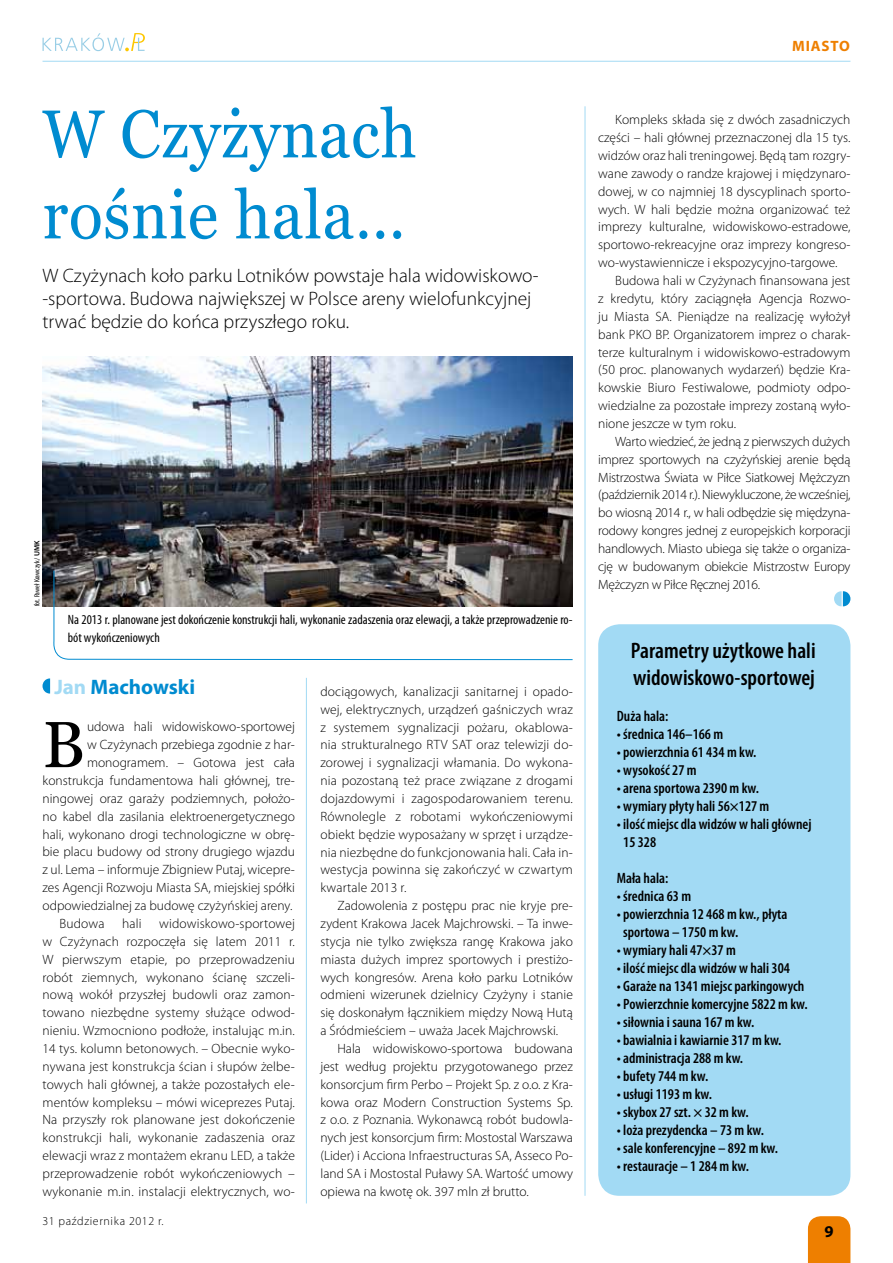
<style>
.page{position:relative;width:893px;height:1263px;background:#fff}
.page>*{position:absolute;margin:0;border:0;box-sizing:border-box;transform-origin:0 0}
.t1{font:67.5px/81px "Georgia";letter-spacing:.01em;color:#008bd0;scale:.93 1}
.t2{font:65.1px "Georgia";color:#000}
.t3{font:600 condensed 22.5px/27px "Myriad Pro";color:#000}
.t4{font:700 21px "Myriad Pro";color:#008bd0}
.t5{font:300 19.5px/23.4px "Myriad Pro";color:#000}
.t6{font:700 16.5px "Myriad Pro";color:#000}
.t7{font:600 condensed 15px/18px "Myriad Pro";color:#000}
.t8{font:700 15px "Myriad Pro";color:#ee7f00}
.t9{font:300 13.5px/17.9px "Myriad Pro";color:#000;text-align:justify}
.t10{font:300 13.5px "Myriad Pro";letter-spacing:-.02em;color:#000}
.t11{font:condensed 13.5px/17.9px "Myriad Pro";color:#000}
.t12{font:300 12px "Myriad Pro";letter-spacing:.05em;color:#000}
.t13{font:condensed 7.5px "Myriad Pro";letter-spacing:-.005em;color:#000}
.s1{font-weight:600;font-stretch:normal}
.s2{color:#a2daf4}
</style>
<div class="page">
<div style="left:808px;top:1216px;width:42px;height:47px;background:#ee7f00"></div>
<hr style="left:43px;top:61px;width:807px;height:1px;background:#a2daf4">
<svg style="left:43px;top:33px;width:102px;height:18px"></svg>
<img style="left:43px;top:356px;width:530px;height:250px">
<svg style="left:834px;top:591px;width:16px;height:15px"></svg>
<hr style="left:585px;top:106px;width:1px;height:1090px;background:#a2daf4">
<hr style="left:306px;top:678px;width:1px;height:525px;background:#a2daf4">
<svg style="left:52px;top:570px;width:521px;height:90px"></svg>
<svg style="left:43px;top:678px;width:7px;height:16px"></svg>
<div style="left:598px;top:624px;width:252px;height:572px;background:#a2daf4;border-radius:21px"></div>
<h1 class="t1" style="left:43px;top:95px;width:404px">W Czyżynach rośnie hala…</h1>
<h3 class="t5" style="left:42px;top:263px;width:498px">W Czyżynach koło parku Lotników powstaje hala widowiskowo--sportowa. Budowa największej w Polsce areny wielofunkcyjnej trwać będzie do końca przyszłego roku.</h3>
<p class="t13" style="left:32px;top:606px;width:67px;rotate:-90deg">fot. Paweł Krawczyk / <span class="s1">UMK</span></p>
<p class="t11" style="left:68px;top:611px;width:506px">Na 2013 r. planowane jest dokończenie konstrukcji hali, wykonanie zadaszenia oraz elewacji, a także przeprowadzenie ro&shy;bót wykończeniowych</p>
<h3 class="t4" style="left:54px;top:673px;width:142px"><span class="s2">Jan</span> Machowski</h3>
<p class="t9" style="left:320px;top:682px;width:254px">dociągowych, kanalizacji sanitarnej i opado&shy;wej, elektrycznych, urządzeń gaśniczych wraz z systemem sygnalizacji pożaru, okablowa&shy;nia strukturalnego RTV SAT oraz telewizji do&shy;zorowej i sygnalizacji włamania. Do wykona&shy;nia pozostaną też prace związane z drogami dojazdowymi i zagospodarowaniem terenu.<br>Równolegle z robotami wykończeniowymi obiekt będzie wyposażany w sprzęt i urządze&shy;nia niezbędne do funkcjonowania hali. Cała in&shy;westycja powinna się zakończyć w czwartym kwartale 2013 r.</p>
<p class="t9" style="left:320px;top:896px;width:254px;text-indent:17px">Zadowolenia z postępu prac nie kryje pre&shy;zydent Krakowa Jacek Majchrowski. – Ta inwe&shy;stycja nie tylko zwiększa rangę Krakowa jako miasta dużych imprez sportowych i prestiżo&shy;wych kongresów. Arena koło parku Lotników odmieni wizerunek dzielnicy Czyżyny i stanie się doskonałym łącznikiem między Nową Hutą a Śródmieściem – uważa Jacek Majchrowski.</p>
<p class="t9" style="left:320px;top:1039px;width:254px;text-indent:17px">Hala widowiskowo-sportowa budowana jest według projektu przygotowanego przez konsorcjum firm Perbo – Projekt Sp. z o.o. z Kra&shy;kowa oraz Modern Construction Systems Sp. z o.o. z Poznania. Wykonawcą robót budowla&shy;nych jest konsorcjum firm: Mostostal Warszawa (Lider) i Acciona Infraestructuras SA, Asseco Po&shy;land SA i Mostostal Puławy SA. Wartość umowy opiewa na kwotę ok. 397 mln zł brutto.</p>
<h2 class="t2" style="left:43px;top:705px;width:44px">B</h2>
<p class="t9" style="left:87px;top:718px;width:209px">udowa hali widowiskowo-sportowej</p>
<p class="t9" style="left:87px;top:736px;width:209px">w Czyżynach przebiega zgodnie z har-</p>
<p class="t9" style="left:87px;top:754px;width:209px">monogramem. – Gotowa jest cała</p>
<p class="t9" style="left:43px;top:771px;width:254px">konstrukcja fundamentowa hali głównej, tre-</p>
<p class="t9" style="left:43px;top:789px;width:254px">ningowej oraz garaży podziemnych, położo-</p>
<p class="t9" style="left:43px;top:807px;width:254px">no kabel dla zasilania elektroenergetycznego</p>
<p class="t9" style="left:43px;top:825px;width:254px">hali, wykonano drogi technologiczne w obrę-</p>
<p class="t9" style="left:43px;top:843px;width:254px">bie placu budowy od strony drugiego wjazdu</p>
<p class="t9" style="left:43px;top:861px;width:254px">z ul. Lema – informuje Zbigniew Putaj, wicepre-</p>
<p class="t9" style="left:43px;top:879px;width:254px">zes Agencji Rozwoju Miasta SA, miejskiej spółki</p>
<p class="t9" style="left:43px;top:896px;width:251px">odpowiedzialnej za budowę czyżyńskiej areny.</p>
<p class="t9" style="left:60px;top:914px;width:46px">Budowa</p>
<p class="t9" style="left:122px;top:914px;width:21px">hali</p>
<p class="t9" style="left:43px;top:914px;width:254px;text-indent:117px">widowiskowo-sportowej w Czyżynach rozpoczęła się latem 2011 r.<br>W pierwszym etapie, po przeprowadzeniu robót ziemnych, wykonano ścianę szczeli&shy;nową wokół przyszłej budowli oraz zamon&shy;towano niezbędne systemy służące odwod&shy;nieniu. Wzmocniono podłoże, instalując m.in.<br>14 tys. kolumn betonowych. – Obecnie wyko&shy;nywana jest konstrukcja ścian i słupów żelbe&shy;towych hali głównej, a także pozostałych ele&shy;mentów kompleksu – mówi wiceprezes Putaj.<br>Na przyszły rok planowane jest dokończenie konstrukcji hali, wykonanie zadaszenia oraz elewacji wraz z montażem ekranu LED, a także przeprowadzenie robót wykończeniowych – wykonanie m.in. instalacji elektrycznych, wo-</p>
<p class="t12" style="left:43px;top:1213px;width:123px">31 października 2012 r.</p>
<p class="t8" style="left:792px;top:36px;width:11px">miasto</p>
<p class="t9" style="left:615px;top:111px;width:237px">Kompleks składa się z dwóch zasadniczych</p>
<p class="t9" style="left:598px;top:129px;width:254px">części – hali głównej przeznaczonej dla 15 tys.</p>
<p class="t9" style="left:598px;top:146px;width:254px">widzów oraz hali treningowej. Będą tam rozgry-</p>
<p class="t9" style="left:598px;top:164px;width:254px">wane zawody o randze krajowej i międzynaro-</p>
<p class="t9" style="left:598px;top:182px;width:254px">dowej, w co najmniej 18 dyscyplinach sporto-</p>
<p class="t9" style="left:598px;top:200px;width:254px">wych. W hali będzie można organizować też</p>
<p class="t9" style="left:598px;top:218px;width:254px">imprezy kulturalne, widowiskowo-estradowe,</p>
<p class="t9" style="left:598px;top:236px;width:254px">sportowo-rekreacyjne oraz imprezy kongreso-</p>
<p class="t9" style="left:598px;top:254px;width:241px">wo-wystawiennicze i ekspozycyjno-targowe.</p>
<p class="t9" style="left:615px;top:271px;width:237px">Budowa hali w Czyżynach finansowana jest</p>
<p class="t9" style="left:598px;top:289px;width:254px">z kredytu, który zaciągnęła Agencja Rozwo-</p>
<p class="t9" style="left:598px;top:307px;width:254px">ju Miasta SA. Pieniądze na realizację wyłożył</p>
<p class="t9" style="left:598px;top:325px;width:254px">bank PKO BP. Organizatorem imprez o charak-</p>
<p class="t9" style="left:598px;top:343px;width:254px">terze kulturalnym i widowiskowo-estradowym</p>
<p class="t9" style="left:598px;top:361px;width:254px">(50 proc. planowanych wydarzeń) będzie Kra-</p>
<p class="t9" style="left:598px;top:379px;width:254px">kowskie Biuro Festiwalowe, podmioty odpo-</p>
<p class="t9" style="left:598px;top:397px;width:254px">wiedzialne za pozostałe imprezy zostaną wyło-</p>
<p class="t9" style="left:598px;top:414px;width:139px">nione jeszcze w tym roku.</p>
<p class="t10" style="left:615px;top:433px;width:237px">Warto wiedzieć, że jedną z pierwszych dużych</p>
<p class="t10" style="left:598px;top:451px;width:254px">imprez sportowych na czyżyńskiej arenie będą</p>
<p class="t10" style="left:598px;top:469px;width:254px">Mistrzostwa Świata w Piłce Siatkowej Mężczyzn</p>
<p class="t10" style="left:598px;top:487px;width:254px">(październik 2014 r.). Niewykluczone, że wcześniej,</p>
<p class="t10" style="left:598px;top:505px;width:254px">bo wiosną 2014 r., w hali odbędzie się międzyna-</p>
<p class="t10" style="left:598px;top:522px;width:254px">rodowy kongres jednej z europejskich korporacji</p>
<p class="t10" style="left:598px;top:540px;width:254px">handlowych. Miasto ubiega się także o organiza-</p>
<p class="t10" style="left:598px;top:558px;width:254px">cję w budowanym obiekcie Mistrzostw Europy</p>
<p class="t10" style="left:598px;top:576px;width:163px">Mężczyzn w Piłce Ręcznej 2016.</p>
<h3 class="t3" style="left:631px;top:637px;width:186px">Parametry użytkowe hali widowiskowo-sportowej</h3>
<p class="t7" style="left:617px;top:707px;width:53px">Duża hala:</p>
<p class="t7" style="left:617px;top:725px;width:108px">• średnica 146–166 m</p>
<p class="t7" style="left:617px;top:743px;width:141px">• powierzchnia 61 434 m kw.</p>
<p class="t7" style="left:617px;top:761px;width:81px">• wysokość 27 m</p>
<p class="t7" style="left:617px;top:779px;width:144px">• arena sportowa 2390 m kw.</p>
<p class="t7" style="left:617px;top:797px;width:154px">• wymiary płyty hali 56×127 m</p>
<p class="t7" style="left:623px;top:815px;width:190px;text-indent:-6px">• ilość miejsc dla widzów w hali głównej<br>15 328</p>
<p class="t7" style="left:617px;top:869px;width:53px">Mała hala:</p>
<p class="t7" style="left:617px;top:887px;width:76px">• średnica 63 m</p>
<p class="t7" style="left:623px;top:905px;width:166px;text-indent:-6px">• powierzchnia 12 468 m kw., płyta sportowa – 1750 m kw.</p>
<p class="t7" style="left:617px;top:941px;width:121px">• wymiary hali 47×37 m</p>
<p class="t7" style="left:617px;top:959px;width:175px">• ilość miejsc dla widzów w hali 304</p>
<p class="t7" style="left:617px;top:977px;width:189px">• Garaże na 1341 miejsc parkingowych</p>
<p class="t7" style="left:617px;top:995px;width:192px">• Powierzchnie komercyjne 5822 m kw.</p>
<p class="t7" style="left:617px;top:1013px;width:139px">• siłownia i sauna 167 m kw.</p>
<p class="t7" style="left:617px;top:1031px;width:166px">• bawialnia i kawiarnie 317 m kw.</p>
<p class="t7" style="left:617px;top:1049px;width:128px">• administracja 288 m kw.</p>
<p class="t7" style="left:617px;top:1067px;width:93px">• bufety 744 m kw.</p>
<p class="t7" style="left:617px;top:1085px;width:97px">• usługi 1193 m kw.</p>
<p class="t7" style="left:617px;top:1103px;width:134px">• skybox 27 szt. × 32 m kw.</p>
<p class="t7" style="left:617px;top:1121px;width:149px">• loża prezydencka – 73 m kw.</p>
<p class="t7" style="left:617px;top:1139px;width:163px">• sale konferencyjne – 892 m kw.</p>
<p class="t7" style="left:617px;top:1157px;width:134px">• restauracje – 1 284 m kw.</p>
<p class="t6" style="left:825px;top:1221px;width:11px">9</p>
</div>
